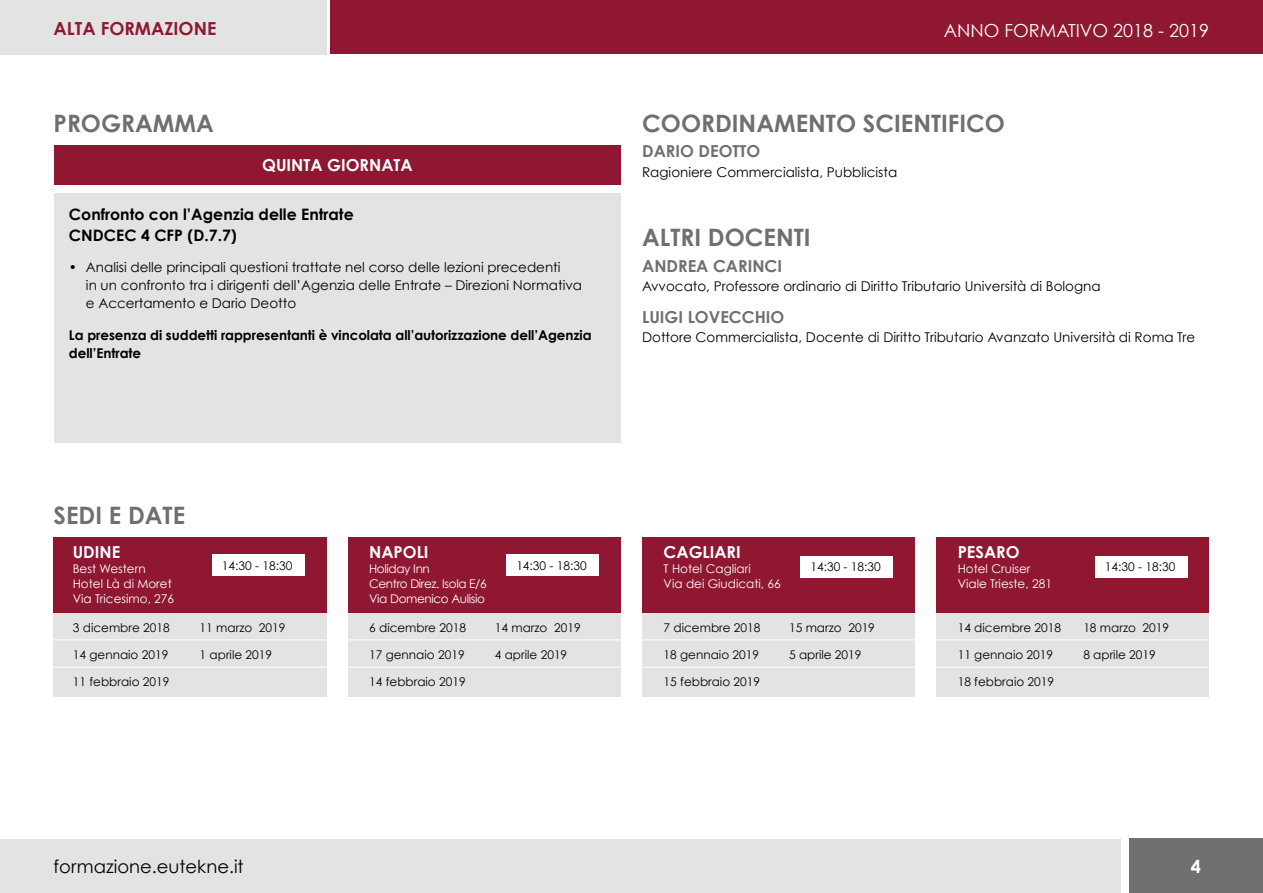
<style>
.page{position:relative;width:1263px;height:893px;background:#fff}
.page>*{position:absolute;margin:0;border:0;box-sizing:border-box;transform-origin:0 0}
.t1{font:700 24px "Century Gothic";color:#706f6f}
.t2{font:18px "Century Gothic";color:#fff}
.t3{font:18px "Century Gothic";color:#000}
.t4{font:700 18px "Century Gothic";color:#8f1731}
.t5{font:700 18px "Century Gothic";color:#fff}
.t6{font:700 16.5px "Century Gothic";color:#fff}
.t7{font:700 16.5px "Century Gothic";color:#706f6f}
.t8{font:700 15.75px/20.2px "Century Gothic";color:#000}
.t9{font:13.5px/18px "Century Gothic";color:#000}
.t10{font:700 13.5px/18px "Century Gothic";letter-spacing:-.005em;color:#000}
.t11{font:12px "Century Gothic";color:#000}
.t12{font:12px/15px "Century Gothic";color:#fff}
.t13{font:12px/15px "Century Gothic";letter-spacing:-.03em;color:#fff}
</style>
<div class="page">
<div style="left:0;top:0;width:327px;height:54px;background:#e3e3e3"></div>
<div style="left:331px;top:0;width:932px;height:54px;background:#8f1731"></div>
<div style="left:0;top:839px;width:1120px;height:54px;background:#e3e3e3"></div>
<div style="left:1129px;top:839px;width:134px;height:54px;background:#706f6f"></div>
<div style="left:54px;top:193px;width:567px;height:249px;background:#e3e3e3"></div>
<div style="left:54px;top:145px;width:567px;height:40px;background:#8f1731"></div>
<div style="left:642px;top:538px;width:273px;height:75px;background:#8f1731"></div>
<div style="left:642px;top:613px;width:273px;height:84px;background:#e3e3e3"></div>
<hr style="left:642px;top:639px;width:273px;height:1px;background:#fff">
<hr style="left:642px;top:667px;width:273px;height:1px;background:#fff">
<div style="left:800px;top:556px;width:93px;height:21px;background:#fff"></div>
<div style="left:936px;top:538px;width:273px;height:75px;background:#8f1731"></div>
<div style="left:936px;top:613px;width:273px;height:84px;background:#e3e3e3"></div>
<hr style="left:936px;top:639px;width:273px;height:1px;background:#fff">
<hr style="left:936px;top:667px;width:273px;height:1px;background:#fff">
<div style="left:1095px;top:556px;width:93px;height:21px;background:#fff"></div>
<div style="left:54px;top:538px;width:273px;height:75px;background:#8f1731"></div>
<div style="left:54px;top:613px;width:273px;height:84px;background:#e3e3e3"></div>
<hr style="left:54px;top:639px;width:273px;height:1px;background:#fff">
<hr style="left:54px;top:667px;width:273px;height:1px;background:#fff">
<div style="left:212px;top:555px;width:93px;height:21px;background:#fff"></div>
<div style="left:348px;top:538px;width:272px;height:75px;background:#8f1731"></div>
<div style="left:506px;top:555px;width:93px;height:21px;background:#fff"></div>
<div style="left:348px;top:613px;width:272px;height:84px;background:#e3e3e3"></div>
<hr style="left:348px;top:639px;width:272px;height:1px;background:#fff">
<hr style="left:348px;top:667px;width:272px;height:1px;background:#fff">
<h2 class="t4" style="left:54px;top:17px;width:164px">ALTA FORMAZIONE</h2>
<h2 class="t2" style="left:944px;top:19px;width:266px">ANNO FORMATIVO 2018 - 2019</h2>
<h1 class="t1" style="left:54px;top:108px;width:162px">PROGRAMMA</h1>
<p class="t6" style="left:262px;top:155px;width:152px">QUINTA GIORNATA</p>
<p class="t8" style="left:69px;top:204px;width:286px">Confronto con l’Agenzia delle Entrate<br>CNDCEC 4 CFP (D.7.7)</p>
<p class="t9" style="left:86px;top:258px;width:498px;text-indent:-17px">• Analisi delle principali questioni trattate nel corso delle lezioni precedenti<br>in un confronto tra i dirigenti dell’Agenzia delle Entrate – Direzioni Normativa e Accertamento e Dario Deotto</p>
<p class="t10" style="left:69px;top:325px;width:524px">La presenza di suddetti rappresentanti è vincolata all’autorizzazione dell’Agenzia dell’Entrate</p>
<h1 class="t1" style="left:642px;top:108px;width:364px">COORDINAMENTO SCIENTIFICO</h1>
<p class="t7" style="left:642px;top:141px;width:120px">DARIO DEOTTO</p>
<p class="t9" style="left:642px;top:163px;width:257px">Ragioniere Commercialista, Pubblicista</p>
<h1 class="t1" style="left:642px;top:222px;width:170px">ALTRI DOCENTI</h1>
<p class="t7" style="left:642px;top:255px;width:141px">ANDREA CARINCI</p>
<p class="t9" style="left:642px;top:277px;width:460px">Avvocato, Professore ordinario di Diritto Tributario Università di Bologna</p>
<p class="t7" style="left:642px;top:306px;width:144px">LUIGI LOVECCHIO</p>
<p class="t9" style="left:642px;top:328px;width:555px">Dottore Commercialista, Docente di Diritto Tributario Avanzato Università di Roma Tre</p>
<h1 class="t1" style="left:54px;top:500px;width:133px">SEDI E DATE</h1>
<p class="t6" style="left:369px;top:541px;width:61px">NAPOLI</p>
<p class="t13" style="left:369px;top:560px;width:119px">Holiday Inn<br>Centro Direz. Isola E/6<br>Via Domenico Aulisio</p>
<p class="t6" style="left:73px;top:541px;width:49px">UDINE</p>
<p class="t12" style="left:73px;top:560px;width:103px">Best Western<br>Hotel Là di Moret<br>Via Tricesimo, 276</p>
<p class="t11" style="left:516px;top:558px;width:72px">14:30 - 18:30</p>
<p class="t11" style="left:369px;top:620px;width:98px">6 dicembre 2018</p>
<p class="t11" style="left:369px;top:647px;width:97px">17 gennaio 2019</p>
<p class="t11" style="left:369px;top:674px;width:98px">14 febbraio 2019</p>
<p class="t11" style="left:222px;top:558px;width:72px">14:30 - 18:30</p>
<p class="t11" style="left:73px;top:620px;width:98px">3 dicembre 2018</p>
<p class="t11" style="left:73px;top:647px;width:97px">14 gennaio 2019</p>
<p class="t11" style="left:73px;top:674px;width:98px">11 febbraio 2019</p>
<p class="t11" style="left:200px;top:620px;width:87px">11 marzo 2019</p>
<p class="t11" style="left:200px;top:647px;width:74px">1 aprile 2019</p>
<p class="t11" style="left:495px;top:620px;width:87px">14 marzo 2019</p>
<p class="t11" style="left:495px;top:647px;width:74px">4 aprile 2019</p>
<p class="t6" style="left:664px;top:541px;width:79px">CAGLIARI</p>
<p class="t12" style="left:664px;top:560px;width:119px">T Hotel Cagliari<br>Via dei Giudicati, 66</p>
<p class="t11" style="left:1105px;top:560px;width:72px">14:30 - 18:30</p>
<p class="t11" style="left:958px;top:620px;width:105px">14 dicembre 2018</p>
<p class="t11" style="left:958px;top:647px;width:97px">11 gennaio 2019</p>
<p class="t11" style="left:958px;top:674px;width:98px">18 febbraio 2019</p>
<p class="t6" style="left:958px;top:541px;width:64px">PESARO</p>
<p class="t12" style="left:958px;top:560px;width:96px">Hotel Cruiser<br>Viale Trieste, 281</p>
<p class="t11" style="left:810px;top:560px;width:72px">14:30 - 18:30</p>
<p class="t11" style="left:664px;top:620px;width:98px">7 dicembre 2018</p>
<p class="t11" style="left:664px;top:647px;width:97px">18 gennaio 2019</p>
<p class="t11" style="left:664px;top:674px;width:98px">15 febbraio 2019</p>
<p class="t11" style="left:789px;top:620px;width:87px">15 marzo 2019</p>
<p class="t11" style="left:789px;top:647px;width:74px">5 aprile 2019</p>
<p class="t11" style="left:1083px;top:620px;width:87px">18 marzo 2019</p>
<p class="t11" style="left:1083px;top:647px;width:74px">8 aprile 2019</p>
<h2 class="t3" style="left:54px;top:855px;width:192px">formazione.eutekne.it</h2>
<h2 class="t5" style="left:1191px;top:855px;width:12px">4</h2>
</div>
